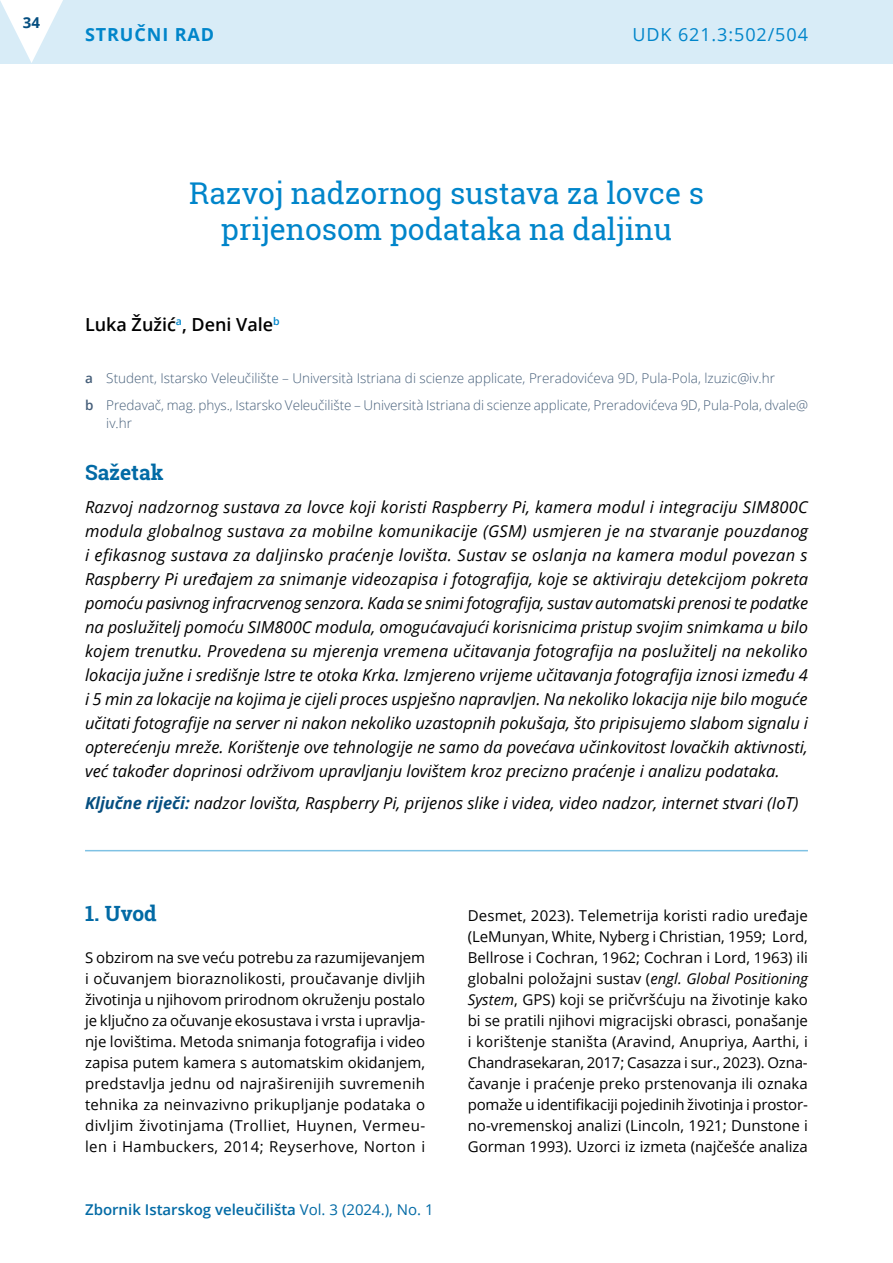
<style>
.page{position:relative;width:893px;height:1263px;background:#fff}
.page>*{position:absolute;margin:0;border:0;box-sizing:border-box;transform-origin:0 0}
.t1{font:30px/36px "Roboto Slab";color:#0085ca;text-align:center}
.t2{font:700 21px "Roboto Slab";color:#026aa5}
.t3{font:600 18px "Open Sans";color:#000}
.t4{font:18px "Open Sans";letter-spacing:.05em;color:#0085ca}
.t5{font:700 18px "Open Sans";letter-spacing:.05em;color:#0085ca}
.t6{font:italic 16.5px/24px "Open Sans";color:#000;text-align:justify}
.t7{font:15px/21px "Open Sans";letter-spacing:.015em;color:#000;text-align:justify}
.t8{font:700 15px "Open Sans";color:#054e80}
.t9{font:600 14.85px "Open Sans";color:#026aa5}
.t10{font:300 13.5px/26.5px "Open Sans";letter-spacing:-.005em;color:#465f7a}
.s1{font-weight:600}
.s2{font-weight:700;color:#054e80}
.s3{font-weight:400}
.s4{font-style:italic}
</style>
<div class="page">
<div style="left:0;top:0;width:893px;height:63px;background:#d8ecf7"></div>
<svg style="left:0;top:0;width:63px;height:63px"></svg>
<hr style="left:85px;top:850px;width:723px;height:1px;background:#7fc2e4">
<p class="t8" style="left:23px;top:12px;width:19px">34</p>
<p class="t5" style="left:85px;top:22px;width:131px">STRUČNI RAD</p>
<p class="t4" style="left:632px;top:22px;width:177px">UDK 621.3:502/504</p>
<h1 class="t1" style="left:189px;top:175px;width:516px">Razvoj nadzornog sustava za lovce s prijenosom podataka na daljinu</h1>
<p class="t3" style="left:85px;top:312px;width:196px">Luka Žužić<sup>a</sup>, Deni Vale<sup>b</sup></p>
<p class="t10" style="left:85px;top:365px;width:724px"><span class="s1">a</span> Student, Istarsko Veleučilište – Università Istriana di scienze applicate, Preradovićeva 9D, Pula-Pola, lzuzic@iv.hr<br><span class="s1">b</span> Predavač, mag. phys., Istarsko Veleučilište – Università Istriana di scienze applicate, Preradovićeva 9D, Pula-Pola, dvale@</p>
<p class="t10" style="left:106px;top:409px;width:27px">iv.hr</p>
<p class="t2" style="left:85px;top:458px;width:80px">Sažetak</p>
<p class="t6" style="left:85px;top:494px;width:725px">Razvoj nadzornog sustava za lovce koji koristi Raspberry Pi, kamera modul i integraciju SIM800C modula globalnog sustava za mobilne komunikacije (GSM) usmjeren je na stvaranje pouzdanog i efikasnog sustava za daljinsko praćenje lovišta. Sustav se oslanja na kamera modul povezan s Raspberry Pi uređajem za snimanje videozapisa i fotografija, koje se aktiviraju detekcijom pokreta pomoću pasivnog infracrvenog senzora. Kada se snimi fotografija, sustav automatski prenosi te podatke na poslužitelj pomoću SIM800C modula, omogućavajući korisnicima pristup svojim snimkama u bilo kojem trenutku. Provedena su mjerenja vremena učitavanja fotografija na poslužitelj na nekoliko lokacija južne i središnje Istre te otoka Krka. Izmjereno vrijeme učitavanja fotografija iznosi između 4 i 5 min za lokacije na kojima je cijeli proces uspješno napravljen. Na nekoliko lokacija nije bilo moguće učitati fotografije na server ni nakon nekoliko uzastopnih pokušaja, što pripisujemo slabom signalu i opterećenju mreže. Korištenje ove tehnologije ne samo da povećava učinkovitost lovačkih aktivnosti, već također doprinosi održivom upravljanju lovištem kroz precizno praćenje i analizu podataka.</p>
<p class="t6" style="left:85px;top:791px;width:715px"><span class="s2">Ključne riječi:</span> nadzor lovišta, Raspberry Pi, prijenos slike i videa, video nadzor, internet stvari (IoT)</p>
<p class="t2" style="left:85px;top:899px;width:73px">1. Uvod</p>
<p class="t7" style="left:85px;top:947px;width:342px">S obzirom na sve veću potrebu za razumijevanjem i očuvanjem bioraznolikosti, proučavanje divljih životinja u njihovom prirodnom okruženju postalo je ključno za očuvanje ekosustava i vrsta i upravlja&shy;nje lovištima. Metoda snimanja fotografija i video zapisa putem kamera s automatskim okidanjem, predstavlja jednu od najraširenijih suvremenih tehnika za neinvazivno prikupljanje podataka o divljim životinjama (Trolliet, Huynen, Vermeu&shy;len i Hambuckers, 2014; Reyserhove, Norton i</p>
<p class="t9" style="left:85px;top:1200px;width:350px">Zbornik Istarskog veleučilišta <span class="s3">Vol. 3 (2024.), No. 1</span></p>
<p class="t7" style="left:468px;top:905px;width:342px">Desmet, 2023). Telemetrija koristi radio uređaje (LeMunyan, White, Nyberg i Christian, 1959; Lord, Bellrose i Cochran, 1962; Cochran i Lord, 1963) ili globalni položajni sustav (<span class="s4">engl. Global Positioning System</span>, GPS) koji se pričvršćuju na životinje kako bi se pratili njihovi migracijski obrasci, ponašanje i korištenje staništa (Aravind, Anupriya, Aarthi, i Chandrasekaran, 2017; Casazza i sur., 2023). Ozna&shy;čavanje i praćenje preko prstenovanja ili oznaka pomaže u identifikaciji pojedinih životinja i prostor&shy;no-vremenskoj analizi (Lincoln, 1921; Dunstone i Gorman 1993). Uzorci iz izmeta (najčešće analiza</p>
</div>
